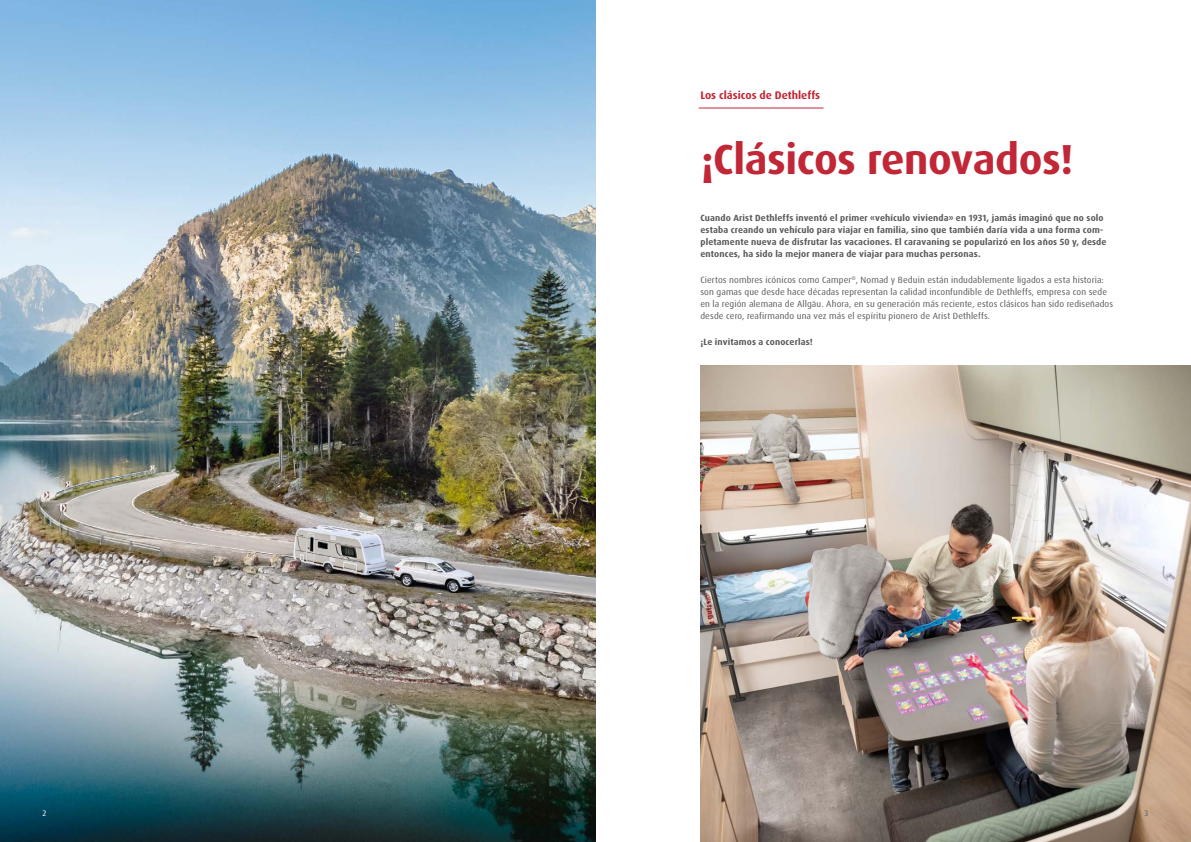
<style>
.page{position:relative;width:1191px;height:842px;background:#fff}
.page>*{position:absolute;margin:0;border:0;box-sizing:border-box;transform-origin:0 0}
.t1{font:700 42px "Dax Pro";letter-spacing:-.01em;color:#c12736}
.t2{font:700 11px "Dax Pro";color:#c12736}
.t3{font:9px/12px "Dax Pro";letter-spacing:.015em;color:#58595b}
.t4{font:700 9px/12px "Dax Pro";letter-spacing:.015em;color:#58595b}
.t5{font:8px "Dax Pro";color:#fff}
.t6{font:8px "Dax Pro";color:#58595b}
</style>
<div class="page">
<img style="left:700px;top:366px;width:491px;height:476px">
<img style="left:0;top:0;width:595px;height:842px">
<hr style="left:698px;top:108px;width:125px;height:1px;background:#c12736">
<p class="t2" style="left:700px;top:88px;width:121px">Los clásicos de Dethleffs</p>
<h1 class="t1" style="left:700px;top:133px;width:374px">¡Clásicos renovados!</h1>
<p class="t4" style="left:700px;top:212px;width:408px">Cuando Arist Dethleffs inventó el primer «vehículo vivienda» en 1931, jamás imaginó que no solo estaba creando un vehículo para viajar en familia, sino que también daría vida a una forma com&shy;pletamente nueva de disfrutar las vacaciones. El caravaning se popularizó en los años 50 y, desde entonces, ha sido la mejor manera de viajar para muchas personas.</p>
<p class="t3" style="left:700px;top:274px;width:414px">Ciertos nombres icónicos como Camper<sup>®</sup>, Nomad y Beduin están indudablemente ligados a esta historia: son gamas que desde hace décadas representan la calidad inconfundible de Dethleffs, empresa con sede en la región alemana de Allgäu. Ahora, en su generación más reciente, estos clásicos han sido rediseñados desde cero, reafirmando una vez más el espíritu pionero de Arist Dethleffs.</p>
<p class="t4" style="left:700px;top:336px;width:114px">¡Le invitamos a conocerlas!</p>
<p class="t5" style="left:43px;top:808px;width:5px">2</p>
<p class="t6" style="left:1144px;top:808px;width:5px">3</p>
</div>
